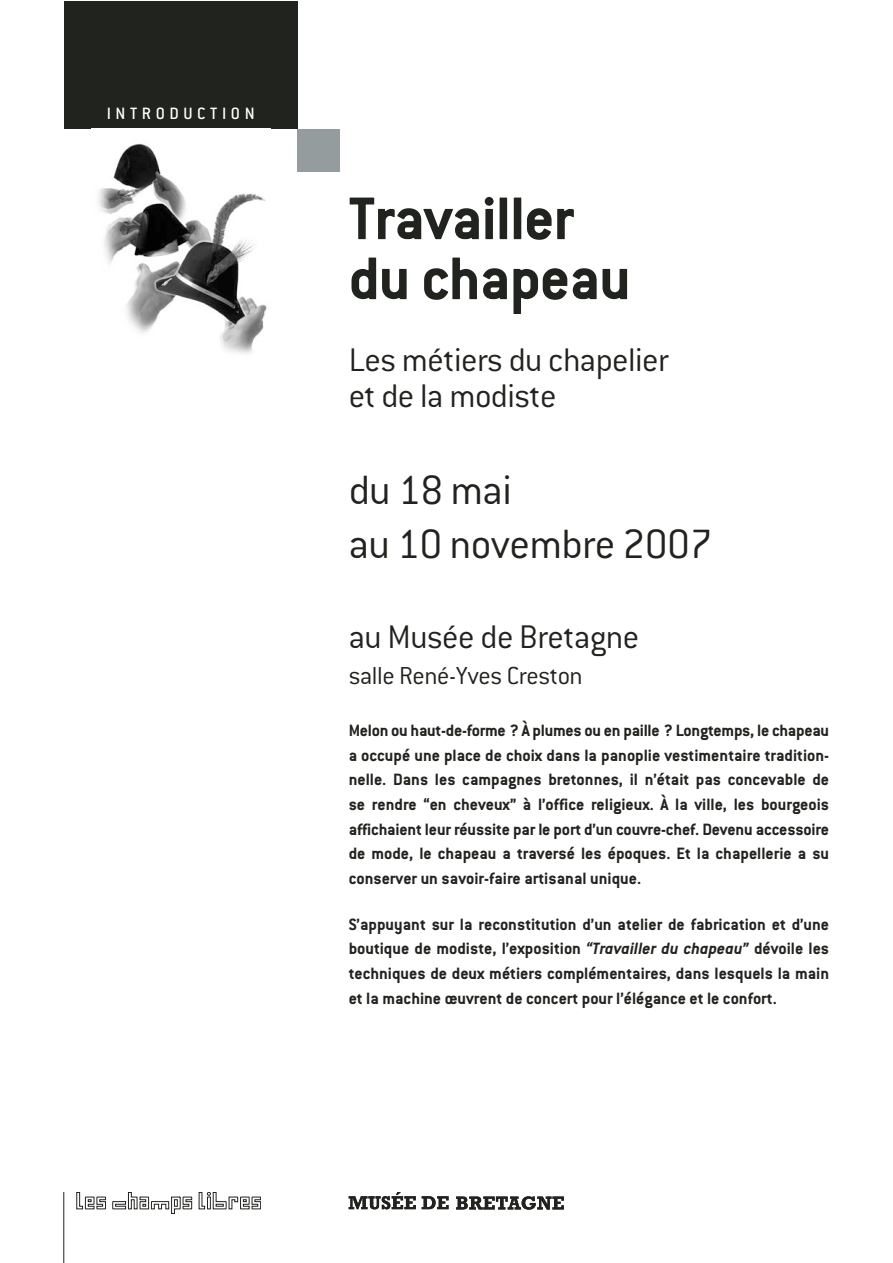
<style>
.page{position:relative;width:893px;height:1263px;background:#fff}
.page>*{position:absolute;margin:0;border:0;box-sizing:border-box;transform-origin:0 0}
.t1{font:700 66px/60px "Conduit ITC";letter-spacing:-.015em;color:#20231e}
.t2{font:300 45px/54px "Conduit ITC";letter-spacing:-.015em;color:#20231e}
.t3{font:300 36px/36px "Conduit ITC";letter-spacing:-.015em;color:#20231e}
.t4{font:300 27px "Conduit ITC";letter-spacing:-.015em;color:#20231e}
.t5{font:700 18px/24.6px "Conduit ITC";color:#20231e;text-align:justify}
.t6{font:500 18px "Conduit ITC";letter-spacing:.255em;color:#fff}
.s1{font-style:italic}
</style>
<div class="page">
<div style="left:64px;top:1px;width:234px;height:128px;background:#20231e"></div>
<img style="left:98px;top:144px;width:169px;height:210px">
<hr style="left:63px;top:1192px;width:1px;height:71px;background:#20231e">
<svg style="left:199px;top:1192px;width:62px;height:17px"></svg>
<svg style="left:77px;top:1192px;width:29px;height:17px"></svg>
<svg style="left:112px;top:1192px;width:80px;height:22px"></svg>
<div style="left:298px;top:129px;width:42px;height:42px;background:#959c9d"></div>
<svg style="left:349px;top:1192px;width:67px;height:17px"></svg>
<svg style="left:422px;top:1196px;width:27px;height:13px"></svg>
<svg style="left:456px;top:1196px;width:108px;height:13px"></svg>
<p class="t6" style="left:107px;top:108px;width:149px">INTRODUCTION</p>
<h1 class="t1" style="left:349px;top:196px;width:284px">Travailler du chapeau</h1>
<h3 class="t3" style="left:349px;top:346px;width:322px">Les métiers du chapelier et de la modiste</h3>
<h2 class="t2" style="left:349px;top:467px;width:365px">du 18 mai<br>au 10 novembre 2007</h2>
<h3 class="t3" style="left:349px;top:622px;width:292px">au Musée de Bretagne</h3>
<h3 class="t4" style="left:349px;top:666px;width:236px">salle René-Yves Creston</h3>
<p class="t5" style="left:349px;top:720px;width:482px">Melon ou haut-de-forme ? À plumes ou en paille ? Longtemps, le chapeau a occupé une place de choix dans la panoplie vestimentaire tradition&shy;nelle. Dans les campagnes bretonnes, il n’était pas concevable de se rendre “en cheveux” à l’office religieux. À la ville, les bourgeois affichaient leur réussite par le port d’un couvre-chef. Devenu accessoire de mode, le chapeau a traversé les époques. Et la chapellerie a su conserver un savoir-faire artisanal unique.</p>
<p class="t5" style="left:349px;top:914px;width:482px">S’appuyant sur la reconstitution d’un atelier de fabrication et d’une boutique de modiste, l’exposition <span class="s1">“Travailler du chapeau”</span> dévoile les techniques de deux métiers complémentaires, dans lesquels la main et la machine œuvrent de concert pour l’élégance et le confort.</p>
</div>
